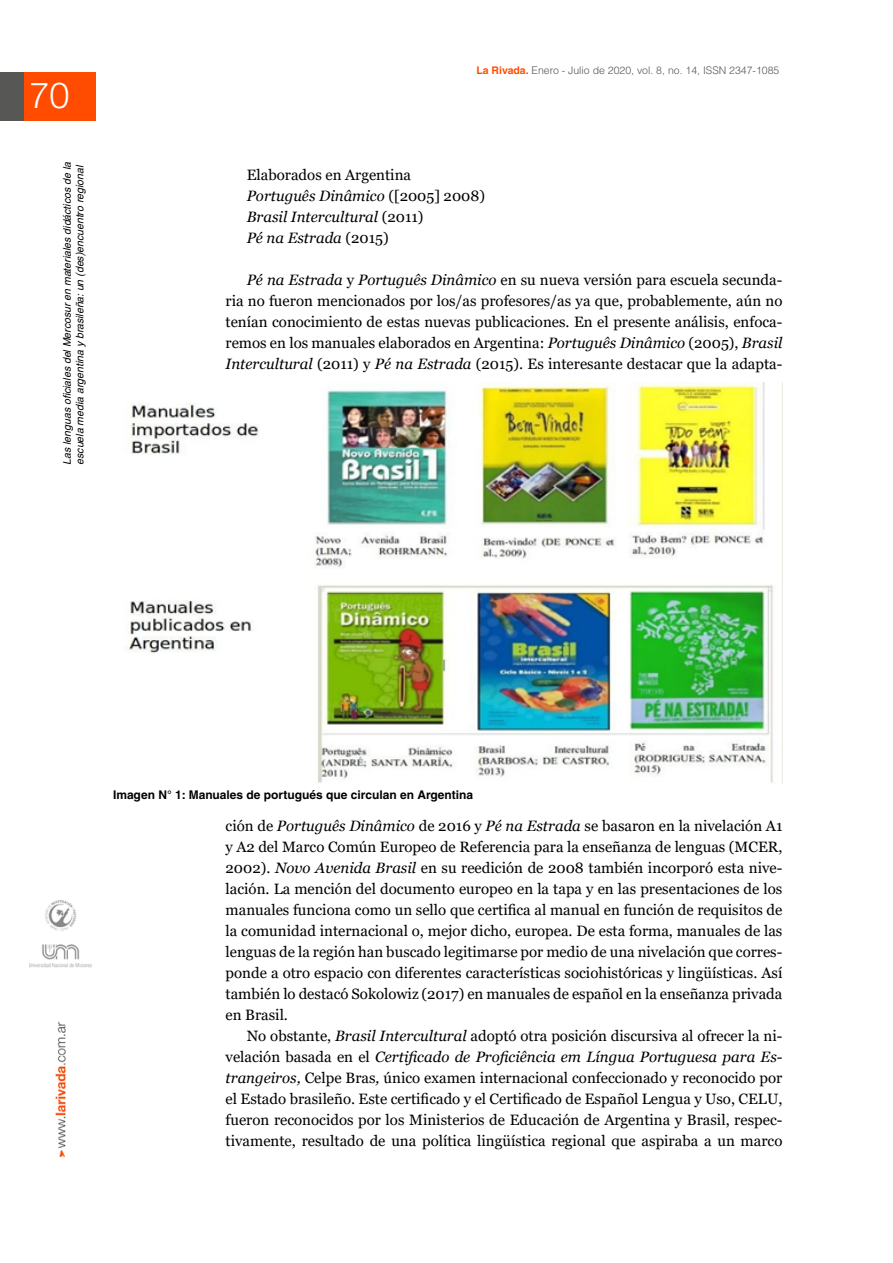
<style>
.page{position:relative;width:893px;height:1263px;background:#fff}
.page>*{position:absolute;margin:0;border:0;box-sizing:border-box;transform-origin:0 0}
.t1{font:300 36px "Helvetica Neue";color:#fff}
.t2{font:15px/21px "Georgia";color:#000;text-align:justify}
.t3{font:italic 15px/21px "Georgia";color:#000}
.t4{font:700 12px "Helvetica";color:#000}
.t5{font:italic 10.5px/12.6px "Helvetica";color:#000}
.t6{font:300 10.5px "Helvetica";color:#575756}
.s1{font-weight:700;color:#ff4c00}
.s2{font-style:normal}
.s3{font-style:italic}
</style>
<div class="page">
<div style="left:24px;top:73px;width:72px;height:48px;background:#ff4c00"></div>
<div style="left:0;top:73px;width:24px;height:48px;background:#575756"></div>
<img style="left:29px;top:901px;width:63px;height:256px">
<img style="left:128px;top:383px;width:645px;height:400px">
<h1 class="t1" style="left:29px;top:73px;width:42px">70</h1>
<p class="t5" style="left:61px;top:465px;width:304px;rotate:-90deg">Las lenguas oficiales del Mercosur en materiales didácticos de la escuela media argentina y brasileña: un (des)encuentro regional</p>
<p class="t6" style="left:476px;top:63px;width:305px"><span class="s1">La Rivada.</span> Enero - Julio de 2020, vol. 8, no. 14, ISSN 2347-1085</p>
<p class="t3" style="left:247px;top:164px;width:240px"><span class="s2">Elaborados en Argentina<br></span>Português Dinâmico <span class="s2">([2005] 2008)<br></span>Brasil Intercultural <span class="s2">(2011)<br></span>Pé na Estrada <span class="s2">(2015)</span></p>
<p class="t2" style="left:226px;top:270px;width:558px;text-indent:21px"><span class="s3">Pé na Estrada</span> y <span class="s3">Português Dinâmico</span> en su nueva versión para escuela secunda&shy;ria no fueron mencionados por los/as profesores/as ya que, probablemente, aún no tenían conocimiento de estas nuevas publicaciones. En el presente análisis, enfoca&shy;remos en los manuales elaborados en Argentina: <span class="s3">Português Dinâmico</span> (2005), <span class="s3">Brasil Intercultural</span> (2011) y <span class="s3">Pé na Estrada</span> (2015). Es interesante destacar que la adapta-</p>
<p class="t4" style="left:113px;top:788px;width:362px">Imagen N° 1: Manuales de portugués que circulan en Argentina</p>
<p class="t2" style="left:226px;top:816px;width:558px">ción de <span class="s3">Português Dinâmico</span> de 2016 y <span class="s3">Pé na Estrada</span> se basaron en la nivelación A1 y A2 del Marco Común Europeo de Referencia para la enseñanza de lenguas (MCER, 2002). <span class="s3">Novo Avenida Brasil</span> en su reedición de 2008 también incorporó esta nive&shy;lación. La mención del documento europeo en la tapa y en las presentaciones de los manuales funciona como un sello que certifica al manual en función de requisitos de la comunidad internacional o, mejor dicho, europea. De esta forma, manuales de las lenguas de la región han buscado legitimarse por medio de una nivelación que corres&shy;ponde a otro espacio con diferentes características sociohistóricas y lingüísticas. Así también lo destacó Sokolowiz (2017) en manuales de español en la enseñanza privada en Brasil.</p>
<p class="t2" style="left:226px;top:1026px;width:558px;text-indent:21px">No obstante, <span class="s3">Brasil Intercultural</span> adoptó otra posición discursiva al ofrecer la ni&shy;velación basada en el <span class="s3">Certificado de Proficiência em Língua Portuguesa para Es&shy;trangeiros,</span> Celpe Bras<span class="s3">,</span> único examen internacional confeccionado y reconocido por el Estado brasileño. Este certificado y el Certificado de Español Lengua y Uso, CELU, fueron reconocidos por los Ministerios de Educación de Argentina y Brasil, respec&shy;tivamente, resultado de una política lingüística regional que aspiraba a un marco</p>
</div>
